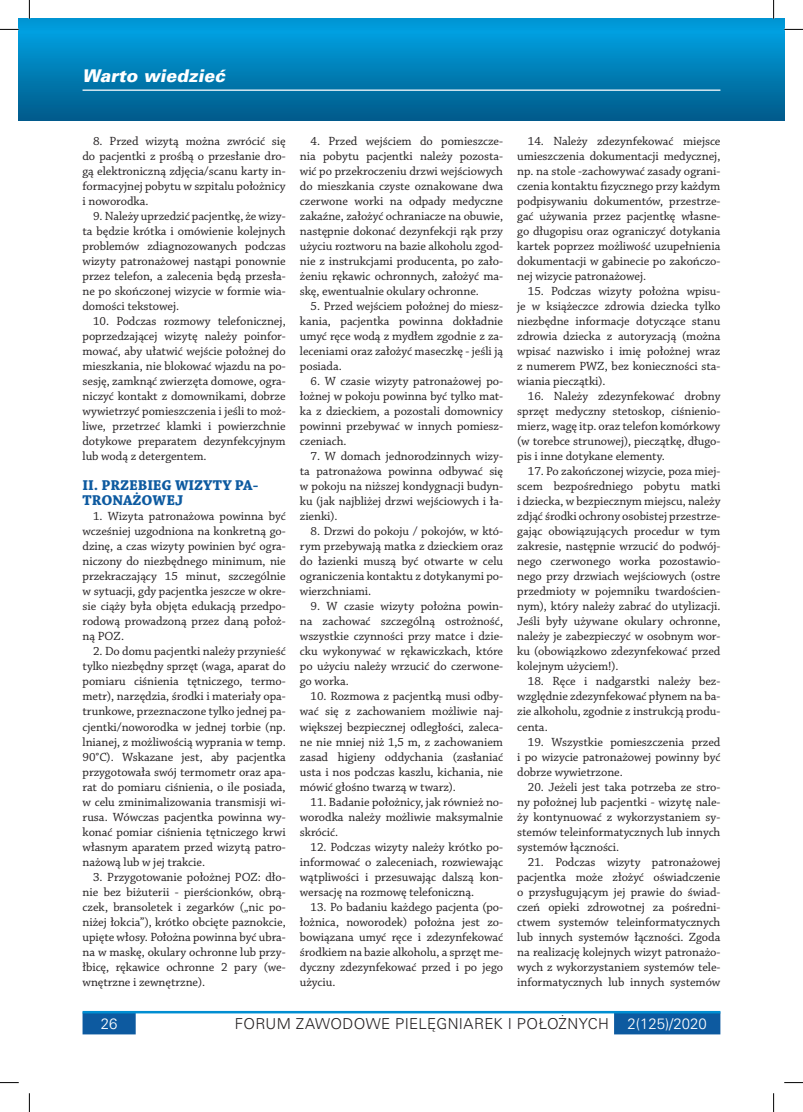
<style>
.page{position:relative;width:803px;height:1112px;background:#fff}
.page>*{position:absolute;margin:0;border:0;box-sizing:border-box;transform-origin:0 0}
.t1{font:italic 17.5px "USA Black";color:#fff}
.t2{font:15px "USA Light";letter-spacing:.02em;color:#231f20}
.t3{font:700 15px/15px "Chaparral Pro";letter-spacing:-.005em;color:#0d5aa0}
.t4{font:15px "USA Light";color:#fff}
.t5{font:12.5px/15px "Chaparral Pro";letter-spacing:-.005em;color:#231f20;text-align:justify}
.s1{color:#fff}
</style>
<div class="page">
<div style="left:19px;top:19px;width:754px;height:101px;background:linear-gradient(to bottom,#00a5e6,#005b8b)"></div>
<svg style="left:83px;top:1013px;width:637px;height:21px"></svg>
<hr style="left:83px;top:1010px;width:637px;height:3px;background:#008ed2">
<svg style="left:773px;top:19px;width:11px;height:101px"></svg>
<hr style="left:83px;top:89px;width:637px;height:2px;background:#fff">
<svg style="left:0;top:29px;width:19px;height:1px"></svg>
<svg style="left:784px;top:29px;width:19px;height:1px"></svg>
<svg style="left:0;top:1082px;width:19px;height:1px"></svg>
<svg style="left:784px;top:1082px;width:19px;height:1px"></svg>
<svg style="left:29px;top:0;width:1px;height:19px"></svg>
<svg style="left:29px;top:1093px;width:1px;height:18px"></svg>
<svg style="left:773px;top:0;width:1px;height:19px"></svg>
<svg style="left:773px;top:1093px;width:1px;height:18px"></svg>
<h1 class="t1" style="left:83px;top:66px;width:144px">Warto wiedzieć</h1>
<p class="t5" style="left:83px;top:134px;width:205px;text-indent:11px">8. Przed wizytą można zwrócić się do pacjentki z prośbą o przesłanie dro&shy;gą elektroniczną zdjęcia/scanu karty in&shy;formacyjnej pobytu w szpitalu położnicy i noworodka.</p>
<p class="t5" style="left:83px;top:209px;width:205px;text-indent:11px">9. Należy uprzedzić pacjentkę, że wizy&shy;ta będzie krótka i omówienie kolejnych problemów zdiagnozowanych podczas wizyty patronażowej nastąpi ponownie przez telefon, a zalecenia będą przesła&shy;ne po skończonej wizycie w formie wia&shy;domości tekstowej.</p>
<p class="t5" style="left:83px;top:314px;width:205px;text-indent:11px">10. Podczas rozmowy telefonicznej, poprzedzającej wizytę należy poinfor&shy;mować, aby ułatwić wejście położnej do mieszkania, nie blokować wjazdu na po&shy;sesję, zamknąć zwierzęta domowe, ogra&shy;niczyć kontakt z domownikami, dobrze wywietrzyć pomieszczenia i jeśli to moż&shy;liwe, przetrzeć klamki i powierzchnie dotykowe preparatem dezynfekcyjnym lub wodą z detergentem.</p>
<p class="t3" style="left:83px;top:478px;width:178px">II. PRZEBIEG WIZYTY PA-<br>TRONAŻOWEJ</p>
<p class="t5" style="left:83px;top:509px;width:205px;text-indent:11px">1. Wizyta patronażowa powinna być wcześniej uzgodniona na konkretną go&shy;dzinę, a czas wizyty powinien być ogra&shy;niczony do niezbędnego minimum, nie przekraczający 15 minut, szczególnie w sytuacji, gdy pacjentka jeszcze w okre&shy;sie ciąży była objęta edukacją przedpo&shy;rodową prowadzoną przez daną położ&shy;ną POZ.</p>
<p class="t5" style="left:83px;top:644px;width:205px;text-indent:11px">2. Do domu pacjentki należy przynieść tylko niezbędny sprzęt (waga, aparat do pomiaru ciśnienia tętniczego, termo&shy;metr), narzędzia, środki i materiały opa&shy;trunkowe, przeznaczone tylko jednej pa&shy;cjentki/noworodka w jednej torbie (np. lnianej, z możliwością wyprania w temp.<br>90°C). Wskazane jest, aby pacjentka przygotowała swój termometr oraz apa&shy;rat do pomiaru ciśnienia, o ile posiada, w celu zminimalizowania transmisji wi&shy;rusa. Wówczas pacjentka powinna wy&shy;konać pomiar ciśnienia tętniczego krwi własnym aparatem przed wizytą patro&shy;nażową lub w jej trakcie.</p>
<p class="t5" style="left:83px;top:869px;width:205px;text-indent:11px">3. Przygotowanie położnej POZ: dło&shy;nie bez biżuterii - pierścionków, obrą&shy;czek, bransoletek i zegarków („nic po&shy;niżej łokcia”), krótko obcięte paznokcie, upięte włosy. Położna powinna być ubra&shy;na w maskę, okulary ochronne lub przy&shy;łbicę, rękawice ochronne 2 pary (we&shy;wnętrzne i zewnętrzne).</p>
<p class="t5" style="left:300px;top:134px;width:205px;text-indent:11px">4. Przed wejściem do pomieszcze&shy;nia pobytu pacjentki należy pozosta&shy;wić po przekroczeniu drzwi wejściowych do mieszkania czyste oznakowane dwa czerwone worki na odpady medyczne zakaźne, założyć ochraniacze na obuwie, następnie dokonać dezynfekcji rąk przy użyciu roztworu na bazie alkoholu zgod&shy;nie z instrukcjami producenta, po zało&shy;żeniu rękawic ochronnych, założyć ma&shy;skę, ewentualnie okulary ochronne.</p>
<p class="t5" style="left:300px;top:299px;width:205px;text-indent:11px">5. Przed wejściem położnej do miesz&shy;kania, pacjentka powinna dokładnie umyć ręce wodą z mydłem zgodnie z za&shy;leceniami oraz założyć maseczkę - jeśli ją posiada.</p>
<p class="t5" style="left:300px;top:374px;width:205px;text-indent:11px">6. W czasie wizyty patronażowej po&shy;łożnej w pokoju powinna być tylko mat&shy;ka z dzieckiem, a pozostali domownicy powinni przebywać w innych pomiesz&shy;czeniach.</p>
<p class="t5" style="left:300px;top:449px;width:205px;text-indent:11px">7. W domach jednorodzinnych wizy&shy;ta patronażowa powinna odbywać się w pokoju na niższej kondygnacji budyn&shy;ku (jak najbliżej drzwi wejściowych i ła&shy;zienki).</p>
<p class="t5" style="left:300px;top:524px;width:205px;text-indent:11px">8. Drzwi do pokoju / pokojów, w któ&shy;rym przebywają matka z dzieckiem oraz do łazienki muszą być otwarte w celu ograniczenia kontaktu z dotykanymi po&shy;wierzchniami.</p>
<p class="t5" style="left:300px;top:599px;width:205px;text-indent:11px">9. W czasie wizyty położna powin&shy;na zachować szczególną ostrożność, wszystkie czynności przy matce i dzie&shy;cku wykonywać w rękawiczkach, które po użyciu należy wrzucić do czerwone&shy;go worka.</p>
<p class="t5" style="left:300px;top:689px;width:205px;text-indent:11px">10. Rozmowa z pacjentką musi odby&shy;wać się z zachowaniem możliwie naj&shy;większej bezpiecznej odległości, zaleca&shy;ne nie mniej niż 1,5 m, z zachowaniem zasad higieny oddychania (zasłaniać usta i nos podczas kaszlu, kichania, nie mówić głośno twarzą w twarz).</p>
<p class="t5" style="left:300px;top:794px;width:205px;text-indent:11px">11. Badanie położnicy, jak również no&shy;worodka należy możliwie maksymalnie skrócić.</p>
<p class="t5" style="left:300px;top:839px;width:205px;text-indent:11px">12. Podczas wizyty należy krótko po&shy;informować o zaleceniach, rozwiewając wątpliwości i przesuwając dalszą kon&shy;wersację na rozmowę telefoniczną.</p>
<p class="t5" style="left:300px;top:899px;width:205px;text-indent:11px">13. Po badaniu każdego pacjenta (po&shy;łożnica, noworodek) położna jest zo&shy;bowiązana umyć ręce i zdezynfekować środkiem na bazie alkoholu, a sprzęt me&shy;dyczny zdezynfekować przed i po jego użyciu.</p>
<p class="t5" style="left:517px;top:134px;width:205px;text-indent:11px">14. Należy zdezynfekować miejsce umieszczenia dokumentacji medycznej, np. na stole -zachowywać zasady ograni&shy;czenia kontaktu fizycznego przy każdym podpisywaniu dokumentów, przestrze&shy;gać używania przez pacjentkę własne&shy;go długopisu oraz ograniczyć dotykania kartek poprzez możliwość uzupełnienia dokumentacji w gabinecie po zakończo&shy;nej wizycie patronażowej.</p>
<p class="t5" style="left:517px;top:284px;width:205px;text-indent:11px">15. Podczas wizyty położna wpisu&shy;je w książeczce zdrowia dziecka tylko niezbędne informacje dotyczące stanu zdrowia dziecka z autoryzacją (można wpisać nazwisko i imię położnej wraz z numerem PWZ, bez konieczności sta&shy;wiania pieczątki).</p>
<p class="t5" style="left:517px;top:389px;width:205px;text-indent:11px">16. Należy zdezynfekować drobny sprzęt medyczny stetoskop, ciśnienio&shy;mierz, wagę itp. oraz telefon komórkowy (w torebce strunowej), pieczątkę, długo&shy;pis i inne dotykane elementy.</p>
<p class="t5" style="left:517px;top:464px;width:205px;text-indent:11px">17. Po zakończonej wizycie, poza miej&shy;scem bezpośredniego pobytu matki i dziecka, w bezpiecznym miejscu, należy zdjąć środki ochrony osobistej przestrze&shy;gając obowiązujących procedur w tym zakresie, następnie wrzucić do podwój&shy;nego czerwonego worka pozostawio&shy;nego przy drzwiach wejściowych (ostre przedmioty w pojemniku twardościen&shy;nym), który należy zabrać do utylizacji.<br>Jeśli były używane okulary ochronne, należy je zabezpieczyć w osobnym wor&shy;ku (obowiązkowo zdezynfekować przed kolejnym użyciem!).</p>
<p class="t5" style="left:517px;top:674px;width:205px;text-indent:11px">18. Ręce i nadgarstki należy bez&shy;względnie zdezynfekować płynem na ba&shy;zie alkoholu, zgodnie z instrukcją produ&shy;centa.</p>
<p class="t5" style="left:517px;top:734px;width:205px;text-indent:11px">19. Wszystkie pomieszczenia przed i po wizycie patronażowej powinny być dobrze wywietrzone.</p>
<p class="t5" style="left:517px;top:779px;width:205px;text-indent:11px">20. Jeżeli jest taka potrzeba ze stro&shy;ny położnej lub pacjentki - wizytę nale&shy;ży kontynuować z wykorzystaniem sy&shy;stemów teleinformatycznych lub innych systemów łączności.</p>
<p class="t5" style="left:517px;top:854px;width:205px;text-indent:11px">21. Podczas wizyty patronażowej pacjentka może złożyć oświadczenie o przysługującym jej prawie do świad&shy;czeń opieki zdrowotnej za pośredni&shy;ctwem systemów teleinformatycznych lub innych systemów łączności. Zgoda na realizację kolejnych wizyt patronażo&shy;wych z wykorzystaniem systemów tele&shy;informatycznych lub innych systemów</p>
<p class="t4" style="left:101px;top:1015px;width:18px">26</p>
<p class="t2" style="left:235px;top:1015px;width:474px">FORUM ZAWODOWE PIELĘGNIAREK I POŁOŻNYCH <span class="s1">2(125)/2020</span></p>
</div>
